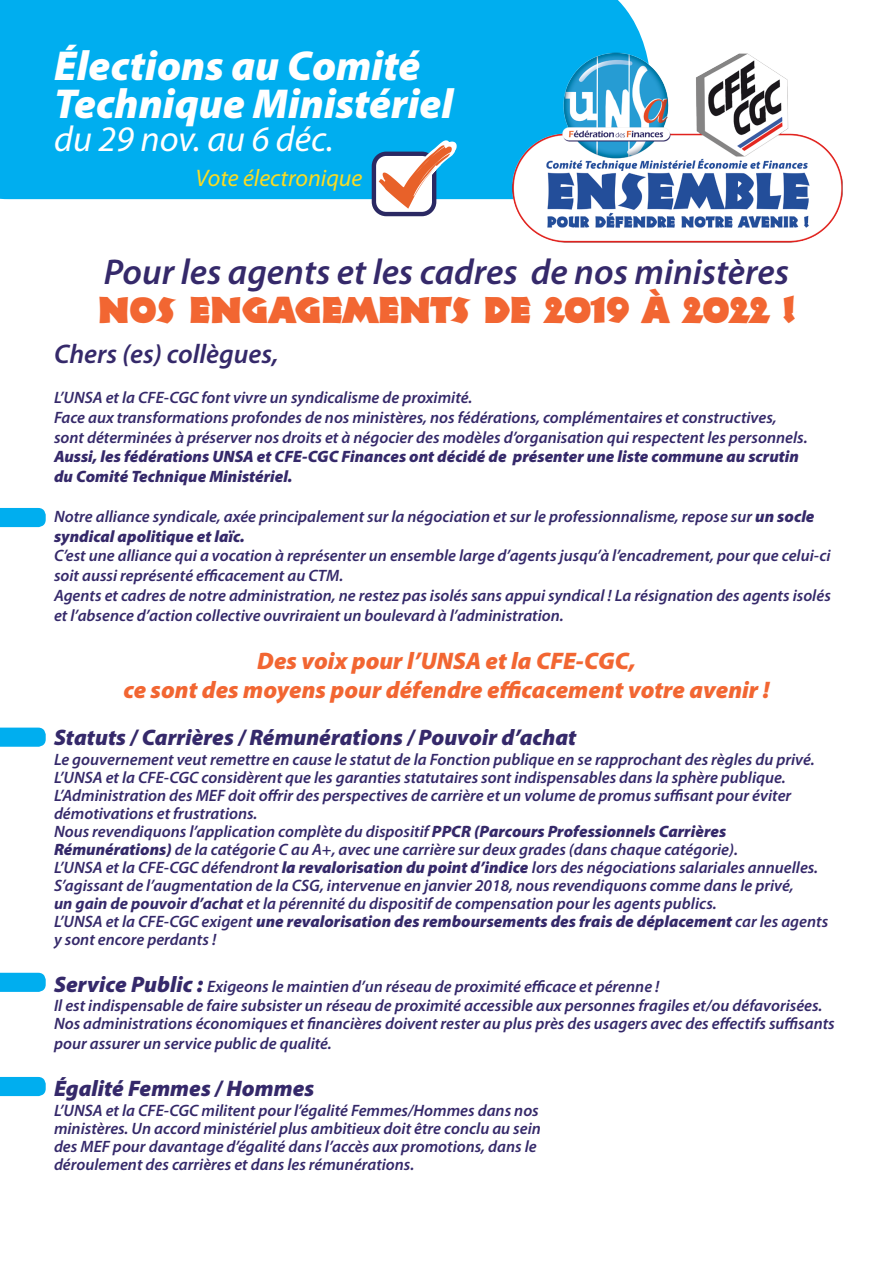
<style>
.page{position:relative;width:893px;height:1263px;background:#fff}
.page>*{position:absolute;margin:0;border:0;box-sizing:border-box;transform-origin:0 0}
.t1{font:italic 900 42px/37.5px "Myriad Pro";color:#fff}
.t2{font:italic 600 36px "Myriad Pro";color:#35296a}
.t3{font:36px "Neuland LT Std";color:#f26632}
.t4{font:italic 36px "Myriad Pro";color:#fff}
.t5{font:italic 600 27px "Myriad Pro";color:#35296a}
.t6{font:italic 900 24px "Myriad Pro";color:#f26632}
.t7{font:italic 24px "Myriad Pro";color:#fadb24}
.heading_5{font:italic 900 22.5px "Myriad Pro";color:#35296a}
.heading_6{font:italic 900 22.5px "Myriad Pro";color:#35296a}
.No_Spacing{font:italic 600 16.5px/18px "Myriad Pro";color:#35296a}
.t8{font:italic 900 16.5px "Myriad Pro";color:#35296a}
.heading_6-2{font:italic 600 16.5px "Myriad Pro";color:#35296a}
.s1{font-weight:900}
.s2{font-weight:700}
.s3{font-weight:900;font-size:22.5px}
</style>
<div class="page">
<svg style="left:0;top:508px;width:46px;height:19px"></svg>
<div style="left:0;top:0;width:646px;height:199px;background:#00aeef"></div>
<img style="left:506px;top:52px;width:337px;height:191px">
<svg style="left:240px;top:137px;width:223px;height:80px"></svg>
<svg style="left:379px;top:142px;width:76px;height:67px"></svg>
<svg style="left:0;top:728px;width:46px;height:19px"></svg>
<svg style="left:0;top:973px;width:46px;height:19px"></svg>
<svg style="left:0;top:1077px;width:46px;height:19px"></svg>
<p class="t1" style="left:54px;top:48px;width:400px">Élections au Comité<br>Technique Ministériel</p>
<p class="t4" style="left:54px;top:119px;width:281px">du 29 nov. au 6 déc.</p>
<p class="t7" style="left:196px;top:165px;width:168px">Vote électronique</p>
<p class="t2" style="left:104px;top:252px;width:687px">Pour les agents et les cadres de nos ministères</p>
<p class="t3" style="left:98px;top:288px;width:698px">NOS ENGAGEMENTS DE 2019 À 2022 !</p>
<p class="t5" style="left:54px;top:340px;width:226px">Chers (es) collègues,</p>
<p class="No_Spacing" style="left:54px;top:389px;width:420px">L’UNSA et la CFE-CGC font vivre un syndicalisme de proximité.</p>
<p class="No_Spacing" style="left:54px;top:409px;width:724px">Face aux transformations profondes de nos ministères, nos fédérations, complémentaires et constructives,</p>
<p class="No_Spacing" style="left:54px;top:428px;width:755px">sont déterminées à préserver nos droits et à négocier des modèles d’organisation qui respectent les personnels.</p>
<p class="t8" style="left:54px;top:448px;width:746px">Aussi, les fédérations UNSA et CFE-CGC Finances ont décidé de présenter une liste commune au scrutin</p>
<p class="t8" style="left:54px;top:467px;width:240px">du Comité Technique Ministériel.</p>
<p class="No_Spacing" style="left:54px;top:507px;width:762px;line-height:19.8px">Notre alliance syndicale, axée principalement sur la négociation et sur le professionnalisme, repose sur <span class="s1">un socle syndical apolitique et laïc.</span></p>
<p class="No_Spacing" style="left:54px;top:546px;width:778px;line-height:19.8px">C’est une alliance qui a vocation à représenter un ensemble large d’agents jusqu’à l’encadrement, pour que celui-ci soit aussi représenté efficacement au CTM.</p>
<p class="No_Spacing" style="left:54px;top:586px;width:778px;line-height:19.8px">Agents et cadres de notre administration, ne restez pas isolés sans appui syndical ! La résignation des agents isolés et l’absence d’action collective ouvriraient un boulevard à l’administration.</p>
<p class="t6" style="left:257px;top:648px;width:380px">Des voix pour l’UNSA et la CFE-CGC,</p>
<p class="t6" style="left:123px;top:677px;width:648px">ce sont des moyens pour défendre efficacement votre avenir !</p>
<p class="heading_5" style="left:54px;top:725px;width:524px">Statuts / Carrières / Rémunérations / Pouvoir d’achat</p>
<p class="No_Spacing" style="left:54px;top:751px;width:762px">Le gouvernement veut remettre en cause le statut de la Fonction publique en se rapprochant des règles du privé.<br>L’UNSA et la CFE-CGC considèrent que les garanties statutaires sont indispensables dans la sphère publique.</p>
<p class="No_Spacing" style="left:54px;top:787px;width:739px">L’Administration des MEF doit offrir des perspectives de carrière et un volume de promus suffisant pour éviter démotivations et frustrations.</p>
<p class="No_Spacing" style="left:54px;top:823px;width:685px">Nous revendiquons l’application complète du dispositif <span class="s1">PPCR (Parcours Professionnels Carrières<br>Rémunérations)</span> de la catégorie C au A+, avec une carrière sur deux grades (dans chaque catégorie).</p>
<p class="No_Spacing" style="left:54px;top:859px;width:766px">L’UNSA et la CFE-CGC défendront <span class="s1">la revalorisation du point d’indice</span> lors des négociations salariales annuelles.</p>
<p class="No_Spacing" style="left:54px;top:877px;width:741px">S’agissant de l’augmentation de la CSG, intervenue en janvier 2018, nous revendiquons comme dans le privé, <span class="s2">un gain de pouvoir d’achat</span> et la pérennité du dispositif de compensation pour les agents publics.</p>
<p class="No_Spacing" style="left:54px;top:913px;width:776px">L’UNSA et la CFE-CGC exigent <span class="s1">une revalorisation des remboursements des frais de déplacement</span> car les agents y sont encore perdants !</p>
<p class="heading_6-2" style="left:54px;top:977px;width:607px"><span class="s3">Service Public :</span> Exigeons le maintien d’un réseau de proximité efficace et pérenne !</p>
<p class="No_Spacing" style="left:54px;top:997px;width:782px">Il est indispensable de faire subsister un réseau de proximité accessible aux personnes fragiles et/ou défavorisées.<br>Nos administrations économiques et financières doivent rester au plus près des usagers avec des effectifs suffisants</p>
<p class="No_Spacing" style="left:54px;top:1035px;width:279px">pour assurer un service public de qualité.</p>
<p class="heading_6" style="left:54px;top:1076px;width:262px">Égalité Femmes / Hommes</p>
<p class="No_Spacing" style="left:54px;top:1102px;width:488px">L’UNSA et la CFE-CGC militent pour l’égalité Femmes/Hommes dans nos ministères. Un accord ministériel plus ambitieux doit être conclu au sein des MEF pour davantage d’égalité dans l’accès aux promotions, dans le déroulement des carrières et dans les rémunérations.</p>
</div>
